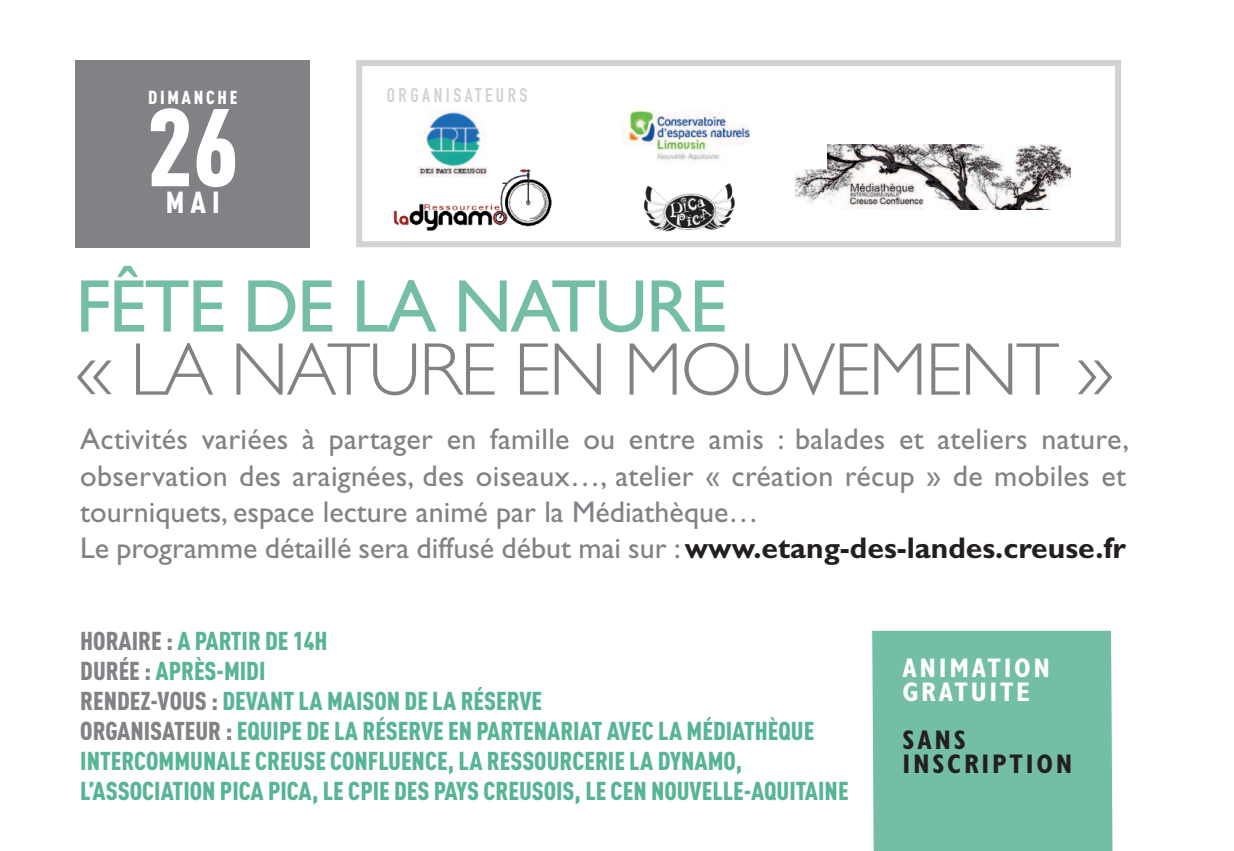
<style>
.page{position:relative;width:1234px;height:851px;background:#fff}
.page>*{position:absolute;margin:0;border:0;box-sizing:border-box;transform-origin:0 0}
.t1{font:900 108.3px "DIN Cond";color:#fff}
.t2{font:300 75px "Gill Sans Std";letter-spacing:-.025em;color:#808285}
.t3{font:75px "Gill Sans Std";letter-spacing:-.025em;color:#74bda7}
.t4{font:30px/36px "Gill Sans Std";color:#808285}
.t5{font:900 30px "DIN Cond";color:#fff}
.t6{font:700 condensed 27px/24px "Gill Sans Std";letter-spacing:.1em;color:#fff}
.t7{font:700 condensed 27px/24px "Gill Sans Std";letter-spacing:.1em;color:#231f20}
.t8{font:900 25.5px/30px "DIN Cond";color:#57b497}
.t9{font:19.5px "DIN Engschrift";letter-spacing:.18em;color:#d1d2d4}
.t10{font:900 18.6px "DIN Cond";letter-spacing:.14em;color:#fff}
.s1{font-weight:700;color:#231f20}
.s2{color:#808285}
</style>
<div class="page">
<div style="left:872px;top:630px;width:240px;height:220px;background:#74bda7"></div>
<div style="left:356px;top:60px;width:764px;height:187px;border:6px solid #d1d2d4"></div>
<img style="left:795px;top:144px;width:274px;height:66px">
<div style="left:75px;top:60px;width:235px;height:187px;background:#808285"></div>
<img style="left:393px;top:169px;width:159px;height:62px">
<img style="left:417px;top:109px;width:73px;height:68px">
<div style="left:552px;top:103px;width:274px;height:66px;background:#fff"></div>
<img style="left:622px;top:110px;width:128px;height:53px">
<img style="left:643px;top:183px;width:92px;height:49px">
<p class="t10" style="left:148px;top:86px;width:90px">DIMANCHE</p>
<p class="t9" style="left:387px;top:88px;width:142px">ORGANISATEURS</p>
<h1 class="t1" style="left:147px;top:83px;width:93px">26</h1>
<p class="t5" style="left:166px;top:184px;width:55px">MAI</p>
<h2 class="t3" style="left:75px;top:278px;width:652px">Fête de La nature</h2>
<h2 class="t2" style="left:75px;top:341px;width:1039px">« LA NATURE EN MOUVEMENT »</h2>
<p class="t4" style="left:80px;top:424px;width:1049px">activités variées à partager en famille ou entre amis : balades et ateliers nature, observation des araignées, des oiseaux…, atelier « création récup » de mobiles et tourniquets, espace lecture animé par la Médiathèque…<br>Le programme détaillé sera diffusé début mai sur :<span class="s1">www.etang-des-landes.creuse.fr</span></p>
<p class="t8" style="left:80px;top:625px;width:769px"><span class="s2">HORAIRE :</span> A PARTIR DE 14H<br><span class="s2">DURÉE :</span> APRÈS-MIDI<br><span class="s2">RENDEZ-VOUS :</span> DEVANT LA MAISON DE LA RÉSERVE<br><span class="s2">ORGANISATEUR :</span> EQUIPE DE LA RÉSERVE EN PARTENARIAT AVEC LA MÉDIATHÈQUE INTERCOMMUNALE CREUSE CONFLUENCE, LA RESSOURCERIE LA DYNAMO, L’ASSOCIATION PICA PICA, LE CPIE DES PAYS CREUSOIS, LE CEN NOUVELLE-AQUITAINE</p>
<p class="t6" style="left:902px;top:658px;width:149px">ANIMATION<br>GRATUITE</p>
<p class="t7" style="left:902px;top:730px;width:171px">SANS<br>INSCRIPTION</p>
</div>
